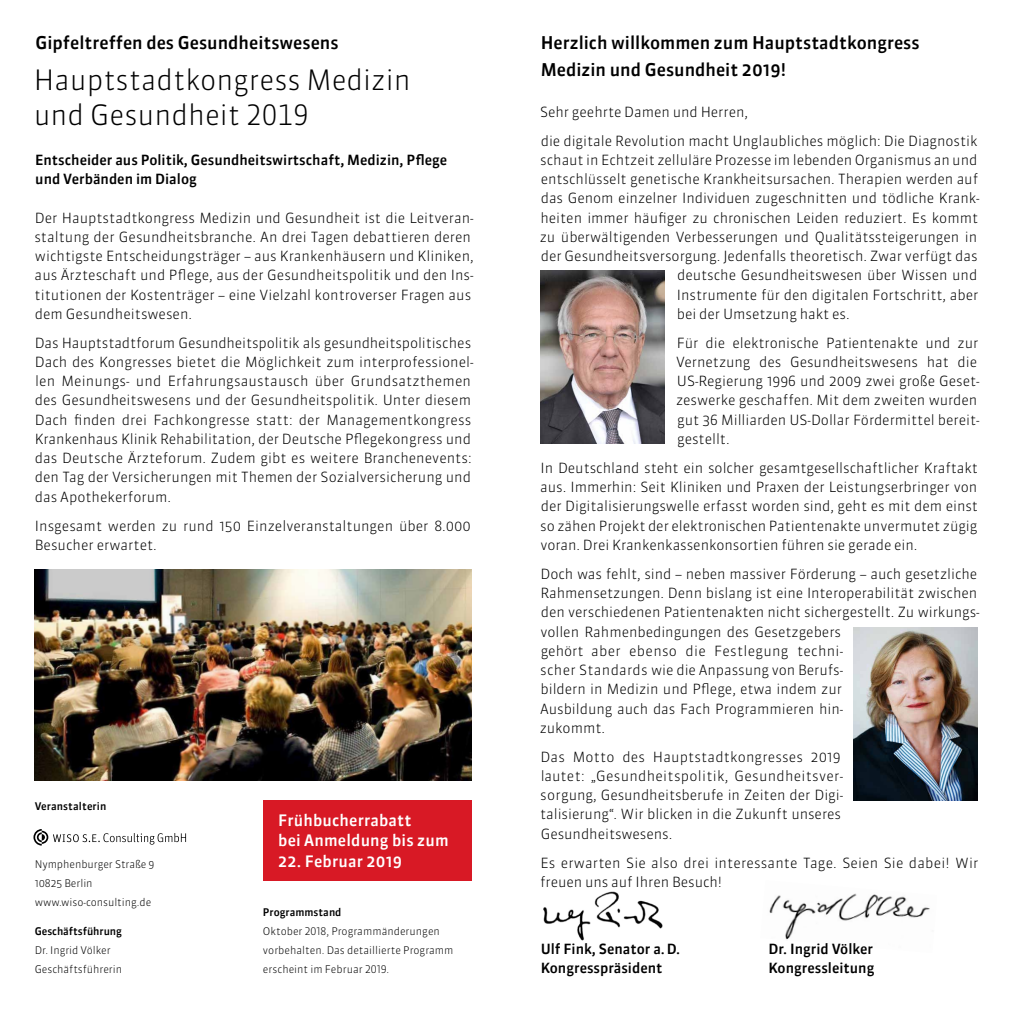
<style>
.page{position:relative;width:1012px;height:1022px;background:#fff}
.page>*{position:absolute;margin:0;border:0;box-sizing:border-box;transform-origin:0 0}
.t1{font:300 28px/35px "Sanuk OT";color:#000}
.t2{font:500 17.5px/26.2px "Sanuk";color:#000}
.t3{font:500 15.75px/19.2px "Sanuk";letter-spacing:.01em;color:#fff}
.t4{font:300 14px/19.2px "Sanuk OT";letter-spacing:-.005em;color:#000}
.t5{font:500 14px/19.2px "Sanuk";color:#000}
.t6{font:300 10.5px/19.2px "Sanuk OT";letter-spacing:-.005em;color:#000}
.t7{font:500 10.5px "Sanuk";color:#000}
</style>
<div class="page">
<img style="left:769px;top:893px;width:161px;height:47px">
<img style="left:543px;top:891px;width:120px;height:50px">
<img style="left:541px;top:271px;width:124px;height:173px">
<img style="left:853px;top:627px;width:124px;height:174px">
<img style="left:35px;top:569px;width:436px;height:212px">
<svg style="left:33px;top:829px;width:153px;height:16px"></svg>
<div style="left:263px;top:800px;width:208px;height:81px;background:#d81925"></div>
<p class="t2" style="left:35px;top:30px;width:305px">Gipfeltreffen des Gesundheitswesens</p>
<h1 class="t1" style="left:34px;top:62px;width:378px">Hauptstadtkongress Medizin und Gesundheit 2019</h1>
<p class="t5" style="left:35px;top:150px;width:414px">Entscheider aus Politik, Gesundheitswirtschaft, Medizin, Pflege und Verbänden im Dialog</p>
<p class="t4" style="left:34px;top:208px;width:441px">Der Hauptstadtkongress Medizin und Gesundheit ist die Leitveran&shy;staltung der Gesundheitsbranche. An drei Tagen debattieren deren wichtigste Entscheidungsträger – aus Krankenhäusern und Kliniken, aus Ärzteschaft und Pflege, aus der Gesundheitspolitik und den Ins&shy;titutionen der Kostenträger – eine Vielzahl kontroverser Fragen aus dem Gesundheitswesen.</p>
<p class="t4" style="left:35px;top:333px;width:440px">Das Hauptstadtforum Gesundheitspolitik als gesundheitspolitisches Dach des Kongresses bietet die Möglichkeit zum interprofessionel&shy;len Meinungs- und Erfahrungsaustausch über Grundsatzthemen des Gesundheitswesens und der Gesundheitspolitik. Unter diesem Dach finden drei Fachkongresse statt: der Managementkongress Krankenhaus Klinik Rehabilitation, der Deutsche Pflegekongress und das Deutsche Ärzteforum. Zudem gibt es weitere Branchenevents: den Tag der Versicherungen mit Themen der Sozialversicherung und das Apothekerforum.</p>
<p class="t4" style="left:35px;top:516px;width:438px">Insgesamt werden zu rund 150 Einzelveranstaltungen über 8.000<br>Besucher erwartet.</p>
<p class="t7" style="left:35px;top:800px;width:73px">Veranstalterin</p>
<p class="t6" style="left:35px;top:854px;width:121px">Nymphenburger Straße 9<br>10825 Berlin www.wiso-consulting.de</p>
<p class="t7" style="left:35px;top:925px;width:89px">Geschäftsführung</p>
<p class="t6" style="left:35px;top:941px;width:89px">Dr. Ingrid Völker<br>Geschäftsführerin</p>
<p class="t3" style="left:278px;top:811px;width:172px">Frühbucherrabatt<br>bei Anmeldung bis zum</p>
<p class="t3" style="left:278px;top:851px;width:125px">22. Februar 2019</p>
<p class="t7" style="left:263px;top:906px;width:80px">Programmstand</p>
<p class="t6" style="left:263px;top:921px;width:192px">Oktober 2018, Programmänderungen vorbehalten. Das detaillierte Programm erscheint im Februar 2019.</p>
<p class="t2" style="left:541px;top:30px;width:380px">Herzlich willkommen zum Hauptstadtkongress<br>Medizin und Gesundheit 2019!</p>
<p class="t4" style="left:540px;top:97px;width:439px;line-height:28.9px">Sehr geehrte Damen und Herren,<br>die digitale Revolution macht Unglaubliches möglich: Die Diagnostik</p>
<p class="t4" style="left:540px;top:150px;width:439px">schaut in Echtzeit zelluläre Prozesse im lebenden Organismus an und</p>
<p class="t4" style="left:541px;top:169px;width:439px">entschlüsselt genetische Krankheitsursachen. Therapien werden auf</p>
<p class="t4" style="left:541px;top:189px;width:440px">das Genom einzelner Individuen zugeschnitten und tödliche Krank-</p>
<p class="t4" style="left:540px;top:208px;width:439px">heiten immer häufiger zu chronischen Leiden reduziert. Es kommt</p>
<p class="t4" style="left:540px;top:227px;width:439px">zu überwältigenden Verbesserungen und Qualitätssteigerungen in</p>
<p class="t4" style="left:541px;top:246px;width:438px">der Gesundheitsversorgung. Jedenfalls theoretisch. Zwar verfügt das</p>
<p class="t4" style="left:677px;top:266px;width:302px">deutsche Gesundheitswesen über Wissen und</p>
<p class="t4" style="left:677px;top:285px;width:303px">Instrumente für den digitalen Fortschritt, aber</p>
<p class="t4" style="left:677px;top:304px;width:174px">bei der Umsetzung hakt es.</p>
<p class="t4" style="left:676px;top:333px;width:305px">Für die elektronische Patientenakte und zur Vernetzung des Gesundheitswesens hat die US-Regierung 1996 und 2009 zwei große Geset&shy;zeswerke geschaffen. Mit dem zweiten wurden gut 36 Milliarden US-Dollar Fördermittel bereit&shy;gestellt.</p>
<p class="t4" style="left:540px;top:458px;width:439px;text-align:justify">In Deutschland steht ein solcher gesamtgesellschaftlicher Kraftakt aus. Immerhin: Seit Kliniken und Praxen der Leistungserbringer von der Digitalisierungswelle erfasst worden sind, geht es mit dem einst so zähen Projekt der elektronischen Patientenakte unvermutet zügig voran. Drei Krankenkassenkonsortien führen sie gerade ein.</p>
<p class="t4" style="left:540px;top:564px;width:441px">Doch was fehlt, sind – neben massiver Förderung – auch gesetzliche Rahmensetzungen. Denn bislang ist eine Interoperabilität zwischen den verschiedenen Patientenakten nicht sichergestellt. Zu wirkungs&shy;vollen Rahmenbedingungen des Gesetzgebers<br>gehört aber ebenso die Festlegung techni-<br>scher Standards wie die Anpassung von Berufs-<br>bildern in Medizin und Pflege, etwa indem zur<br>Ausbildung auch das Fach Programmieren hin-<br>zukommt.</p>
<p class="t4" style="left:540px;top:747px;width:305px">Das Motto des Hauptstadtkongresses 2019 lautet: „Gesundheitspolitik, Gesundheitsver&shy;sorgung, Gesundheitsberufe in Zeiten der Digi&shy;talisierung“. Wir blicken in die Zukunft unseres Gesundheitswesens.</p>
<p class="t4" style="left:540px;top:853px;width:440px">Es erwarten Sie also drei interessante Tage. Seien Sie dabei! Wir freuen uns auf Ihren Besuch!</p>
<p class="t5" style="left:541px;top:939px;width:141px">Ulf Fink, Senator a.D.<br>Kongresspräsident</p>
<p class="t5" style="left:768px;top:939px;width:107px">Dr. Ingrid Völker<br>Kongressleitung</p>
</div>
